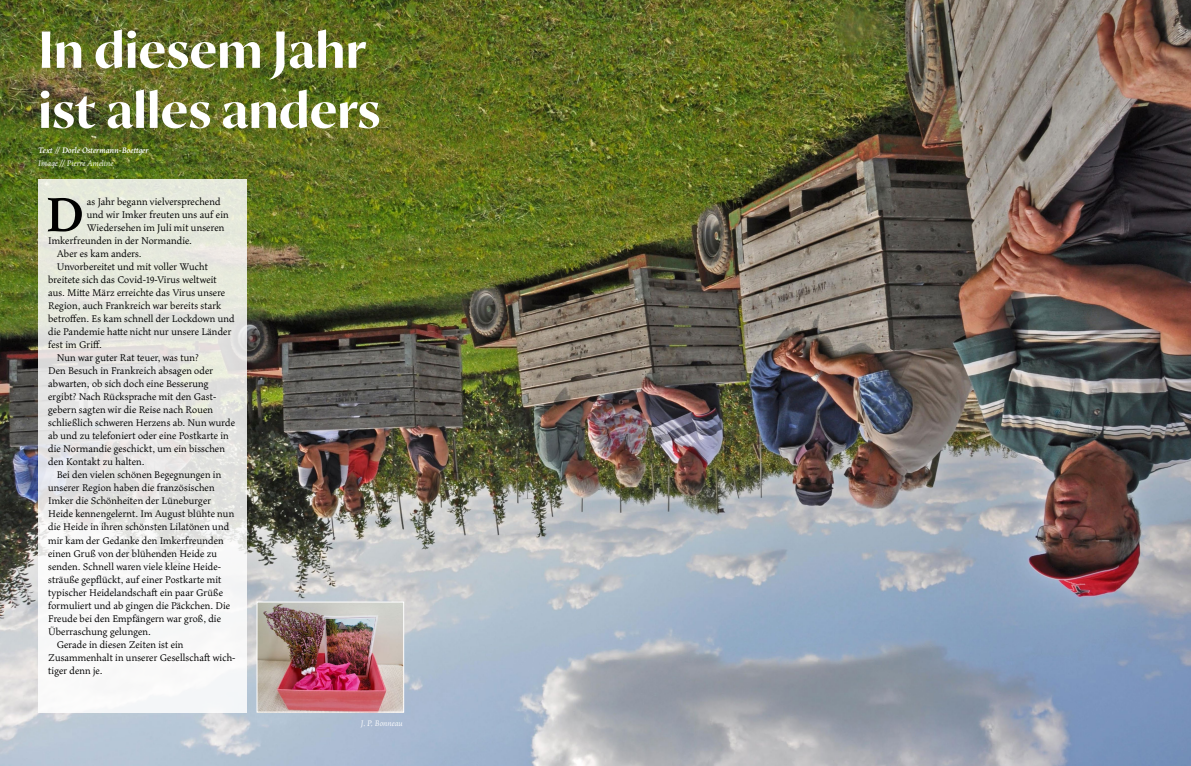
<style>
.page{position:relative;width:1191px;height:766px;background:#fff}
.page>*{position:absolute;margin:0;border:0;box-sizing:border-box;transform-origin:0 0}
.t1{font:700 54px "Maiola";color:#000}
.t2{font:700 52px/60px "Proza Display";color:#fff}
.t3{font:11px "Maiola";color:#000}
.t4{font:italic 700 9px/13px "Maiola";color:#fff}
.t5{font:italic 9px "Maiola";color:#fff}
.s1{font-weight:400}
</style>
<div class="page">
<img style="left:0;top:0;width:1190px;height:765px">
<svg style="left:38px;top:179px;width:209px;height:533px"></svg>
<img style="left:258px;top:603px;width:144px;height:107px">
<div style="left:256px;top:601px;width:148px;height:111px;border:1px solid #fff"></div>
<h2 class="t2" style="left:38px;top:21px;width:344px">In diesem Jahr ist alles anders</h2>
<p class="t4" style="left:38px;top:144px;width:112px">Text // Dorle Ostermann-Boettger<br><span class="s1">Image</span> // <span class="s1">Pierre Ameline</span></p>
<h1 class="t1" style="left:46px;top:176px;width:40px">D</h1>
<p class="t3" style="left:87px;top:194px;width:135px">as Jahr begann vielversprechend</p>
<p class="t3" style="left:87px;top:207px;width:143px">und wir Imker freuten uns auf ein</p>
<p class="t3" style="left:87px;top:220px;width:139px">Wiedersehen im Juli mit unseren</p>
<p class="t3" style="left:48px;top:233px;width:145px">Imkerfreunden in der Normandie.</p>
<p class="t3" style="left:57px;top:246px;width:86px">Aber es kam anders.</p>
<p class="t3" style="left:57px;top:259px;width:153px">Unvorbereitet und mit voller Wucht</p>
<p class="t3" style="left:48px;top:272px;width:170px">breitete sich das Covid-19-Virus weltweit</p>
<p class="t3" style="left:48px;top:285px;width:179px">aus. Mitte März erreichte das Virus unsere</p>
<p class="t3" style="left:48px;top:298px;width:175px">Region, auch Frankreich war bereits stark</p>
<p class="t3" style="left:48px;top:311px;width:188px">betroffen. Es kam schnell der Lockdown und</p>
<p class="t3" style="left:48px;top:324px;width:185px">die Pandemie hatte nicht nur unsere Länder</p>
<p class="t3" style="left:48px;top:337px;width:55px">fest im Griff.</p>
<p class="t3" style="left:57px;top:350px;width:143px">Nun war guter Rat teuer, was tun?</p>
<p class="t3" style="left:48px;top:363px;width:167px">Den Besuch in Frankreich absagen oder</p>
<p class="t3" style="left:48px;top:376px;width:162px">abwarten, ob sich doch eine Besserung</p>
<p class="t3" style="left:48px;top:389px;width:170px">ergibt? Nach Rücksprache mit den Gast-</p>
<p class="t3" style="left:48px;top:402px;width:166px">gebern sagten wir die Reise nach Rouen</p>
<p class="t3" style="left:48px;top:415px;width:188px">schließlich schweren Herzens ab. Nun wurde</p>
<p class="t3" style="left:48px;top:428px;width:182px">ab und zu telefoniert oder eine Postkarte in</p>
<p class="t3" style="left:48px;top:441px;width:178px">die Normandie geschickt, um ein bisschen</p>
<p class="t3" style="left:48px;top:454px;width:98px">den Kontakt zu halten.</p>
<p class="t3" style="left:57px;top:467px;width:166px">Bei den vielen schönen Begegnungen in</p>
<p class="t3" style="left:48px;top:480px;width:168px">unserer Region haben die französischen</p>
<p class="t3" style="left:48px;top:493px;width:165px">Imker die Schönheiten der Lüneburger</p>
<p class="t3" style="left:48px;top:506px;width:188px">Heide kennengelernt. Im August blühte nun</p>
<p class="t3" style="left:48px;top:519px;width:182px">die Heide in ihren schönsten Lilatönen und</p>
<p class="t3" style="left:48px;top:532px;width:177px">mir kam der Gedanke den Imkerfreunden</p>
<p class="t3" style="left:48px;top:545px;width:170px">einen Gruß von der blühenden Heide zu</p>
<p class="t3" style="left:48px;top:558px;width:174px">senden. Schnell waren viele kleine Heide-</p>
<p class="t3" style="left:48px;top:571px;width:175px">sträuße gepflückt, auf einer Postkarte mit</p>
<p class="t3" style="left:48px;top:584px;width:176px">typischer Heidelandschaft ein paar Grüße</p>
<p class="t3" style="left:48px;top:597px;width:184px">formuliert und ab gingen die Päckchen. Die</p>
<p class="t3" style="left:48px;top:610px;width:174px">Freude bei den Empfängern war groß, die</p>
<p class="t3" style="left:48px;top:623px;width:104px">Überraschung gelungen.</p>
<p class="t3" style="left:57px;top:636px;width:128px">Gerade in diesen Zeiten ist ein</p>
<p class="t3" style="left:48px;top:649px;width:189px">Zusammenhalt in unserer Gesellschaft wich-</p>
<p class="t3" style="left:48px;top:662px;width:56px">tiger denn je.</p>
<p class="t5" style="left:361px;top:716px;width:43px">J. P. Bonneau</p>
</div>
